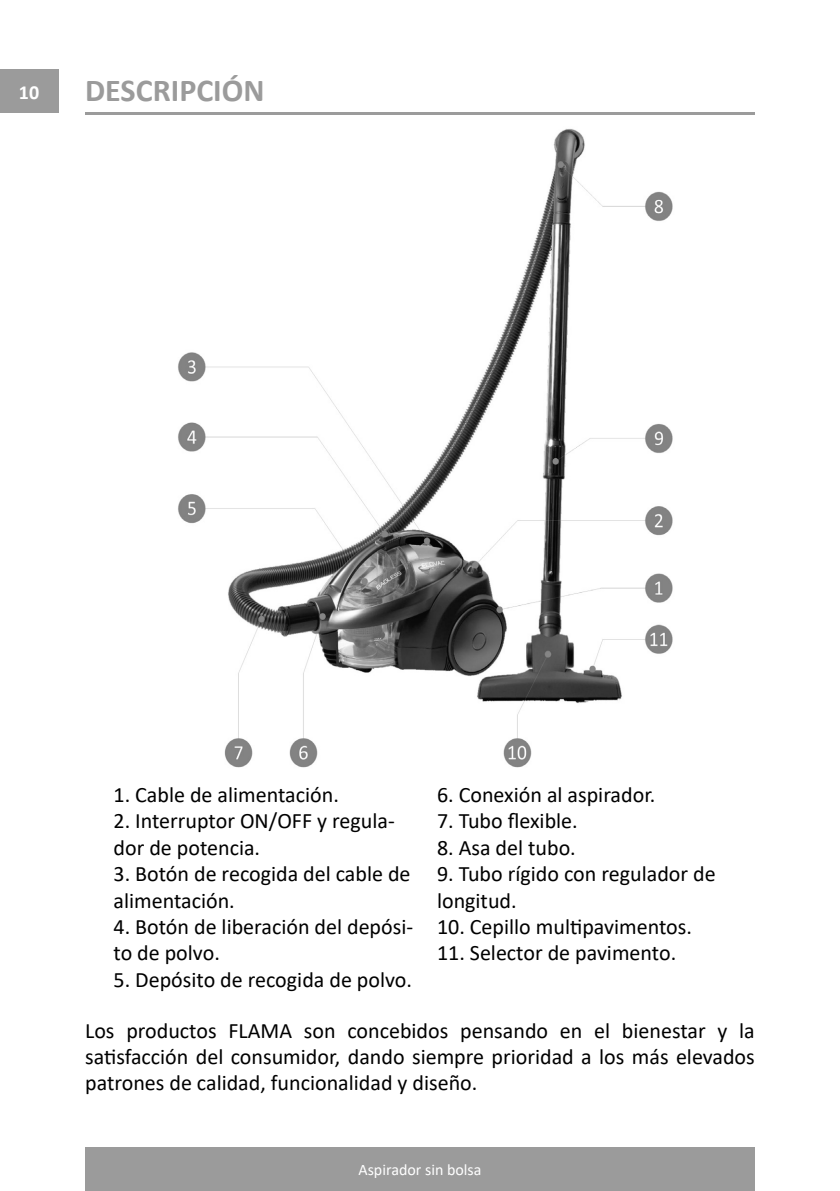
<style>
.page{position:relative;width:840px;height:1191px;background:#fff}
.page>*{position:absolute;margin:0;border:0;box-sizing:border-box;transform-origin:0 0}
.t1{font:700 32px "Calibri";color:#9b9b9b}
.t2{font:22px/26.4px "Calibri";color:#000}
.t3{font:700 20px "Calibri";color:#fff}
.t4{font:16px "Calibri";color:#fff}
</style>
<div class="page">
<div style="left:85px;top:1147px;width:669px;height:44px;background:#9b9b9b"></div>
<div style="left:0;top:69px;width:58px;height:44px;background:#9b9b9b"></div>
<hr style="left:85px;top:112px;width:669px;height:3px;background:#9b9b9b">
<img style="left:178px;top:129px;width:495px;height:639px">
<p class="t3" style="left:19px;top:78px;width:22px">10</p>
<h1 class="t1" style="left:85px;top:67px;width:181px">DESCRIPCIÓN</h1>
<p class="t2" style="left:113px;top:781px;width:227px">1. Cable de alimentación.</p>
<p class="t2" style="left:113px;top:807px;width:282px">2. Interruptor ON/OFF y regula&shy;dor de potencia.</p>
<p class="t2" style="left:113px;top:860px;width:298px">3. Botón de recogida del cable de alimentación.</p>
<p class="t2" style="left:113px;top:913px;width:301px">4. Botón de liberación del depósi&shy;to de polvo.</p>
<p class="t2" style="left:113px;top:965px;width:300px">5. Depósito de recogida de polvo.</p>
<p class="t2" style="left:437px;top:781px;width:220px">6. Conexión al aspirador.</p>
<p class="t2" style="left:437px;top:807px;width:142px">7. Tubo flexible.</p>
<p class="t2" style="left:437px;top:833px;width:140px">8. Asa del tubo.</p>
<p class="t2" style="left:437px;top:860px;width:280px">9. Tubo rígido con regulador de longitud.</p>
<p class="t2" style="left:437px;top:913px;width:256px">10. Cepillo multipavimentos.</p>
<p class="t2" style="left:437px;top:939px;width:240px">11. Selector de pavimento.</p>
<p class="t2" style="left:85px;top:1017px;width:670px;text-align:justify">Los productos FLAMA son concebidos pensando en el bienestar y la satisfacción del consumidor, dando siempre prioridad a los más elevados patrones de calidad, funcionalidad y diseño.</p>
<p class="t4" style="left:358px;top:1159px;width:124px">Aspirador sin bolsa</p>
</div>
